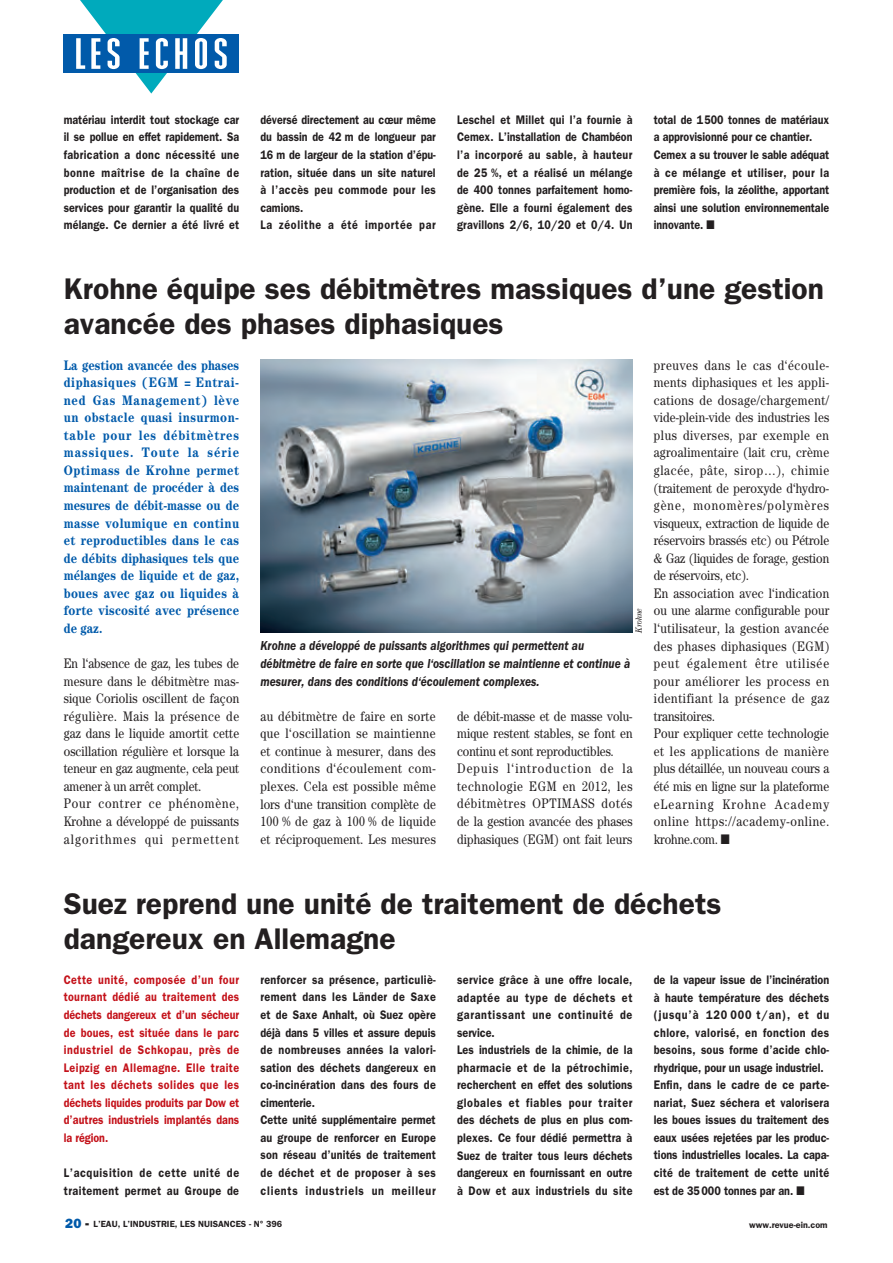
<style>
.page{position:relative;width:893px;height:1263px;background:#fff}
.page>*{position:absolute;margin:0;border:0;box-sizing:border-box;transform-origin:0 0}
.Titre{font:600 30px/35.1px "ITC Franklin Gothic Std";color:#231f20}
.Texte{font:13.8px/17.5px "Century Std";letter-spacing:.005em;color:#231f20;text-align:justify;scale:.85 1}
.Texte-2{font:700 13.8px/17.5px "Century Std";letter-spacing:.02em;color:#015aaa;text-align:justify;scale:.85 1}
.Légende{font:italic 600 13.5px/17.5px "ITC Franklin Gothic Std";color:#231f20;scale:.85 1}
.Texte_2{font:600 12.45px/17.5px "ITC Franklin Gothic Std";letter-spacing:.02em;color:#231f20;text-align:justify;scale:.87 1}
.Texte_2-2{font:600 12.45px/17.5px "ITC Franklin Gothic Std";letter-spacing:.02em;color:#231f20;text-align:justify;scale:.86 1}
.Texte_2-3{font:600 12.45px/17.5px "ITC Franklin Gothic Std";letter-spacing:.005em;color:#c4121a;text-align:justify;scale:.86 1}
.Texte_2-4{font:600 12.45px/17.5px "ITC Franklin Gothic Std";letter-spacing:-.005em;color:#231f20;scale:.86 1}
.Texte_2-5{font:600 12.45px/17.5px "ITC Franklin Gothic Std";letter-spacing:.04em;color:#231f20;scale:.87 1}
.Texte_2-6{font:600 12.45px "ITC Franklin Gothic Std";letter-spacing:.065em;color:#231f20;scale:.86 1}
.t1{font:600 9px "ITC Franklin Gothic Std";color:#231f20}
.Note{font:italic 9px "Century Std";color:#231f20;scale:.85 1}
.s1{font-family:"ITC Franklin Gothic Std Hvy";font-weight:400;font-size:13.5px;color:#015aaa}
.s2{font-family:"ITC Franklin Gothic Std Hvy";font-weight:400;font-size:13.5px}
</style>
<div class="page">
<svg style="left:64px;top:0;width:175px;height:94px"></svg>
<img style="left:260px;top:359px;width:372px;height:274px">
<p class="Texte_2-2" style="left:64px;top:111px;width:206px">matériau interdit tout stockage car il se pollue en effet rapidement. Sa fabrication a donc nécessité une bonne maîtrise de la chaîne de production et de l’organisation des services pour garantir la qualité du mélange. Ce dernier a été livré et</p>
<p class="Texte_2-2" style="left:260px;top:111px;width:206px">déversé directement au cœur même du bassin de 42 m de longueur par 16 m de largeur de la station d’épu&shy;ration, située dans un site naturel à l’accès peu commode pour les camions.</p>
<p class="Texte_2-6" style="left:260px;top:218px;width:205px">La zéolithe a été importée par</p>
<p class="Texte_2-2" style="left:457px;top:111px;width:205px">Leschel et Millet qui l’a fournie à Cemex. L’installation de Chambéon l’a incorporé au sable, à hauteur de 25 %, et a réalisé un mélange de 400 tonnes parfaitement homo&shy;gène. Elle a fourni également des gravillons 2/6, 10/20 et 0/4. Un</p>
<p class="Texte_2-4" style="left:654px;top:111px;width:205px">total de 1500 tonnes de matériaux a approvisionné pour ce chantier.</p>
<p class="Texte_2-2" style="left:654px;top:146px;width:206px">Cemex a su trouver le sable adéquat à ce mélange et utiliser, pour la première fois, la zéolithe, apportant ainsi une solution environnementale innovante. ■</p>
<p class="Titre" style="left:64px;top:272px;width:762px">Krohne équipe ses débitmètres massiques d’une gestion avancée des phases diphasiques</p>
<p class="Texte-2" style="left:64px;top:356px;width:208px">La gestion avancée des phases diphasiques (EGM = Entrai&shy;ned Gas Management) lève un obstacle quasi insurmon&shy;table pour les débitmètres massiques. Toute la série Optimass de Krohne permet maintenant de procéder à des mesures de débit-masse ou de masse volumique en continu et reproductibles dans le cas de débits diphasiques tels que mélanges de liquide et de gaz, boues avec gaz ou liquides à forte viscosité avec présence de gaz.</p>
<p class="Texte" style="left:64px;top:654px;width:208px">En l‘absence de gaz, les tubes de mesure dans le débitmètre mas&shy;sique Coriolis oscillent de façon régulière. Mais la présence de gaz dans le liquide amortit cette oscillation régulière et lorsque la teneur en gaz augmente, cela peut amener à un arrêt complet.</p>
<p class="Texte" style="left:64px;top:795px;width:208px">Pour contrer ce phénomène, Krohne a développé de puissants algorithmes qui permettent</p>
<p class="Note" style="left:634px;top:633px;width:30px;rotate:-90deg">Krohne</p>
<p class="Légende" style="left:260px;top:637px;width:437px">Krohne a développé de puissants algorithmes qui permettent au débitmètre de faire en sorte que l‘oscillation se maintienne et continue à mesurer, dans des conditions d‘écoulement complexes.</p>
<p class="Texte" style="left:260px;top:707px;width:208px">au débitmètre de faire en sorte que l‘oscillation se maintienne et continue à mesurer, dans des conditions d‘écoulement com&shy;plexes. Cela est possible même lors d‘une transition complète de 100 % de gaz à 100 % de liquide et réciproquement. Les mesures</p>
<p class="Texte" style="left:457px;top:707px;width:208px">de débit-masse et de masse volu&shy;mique restent stables, se font en continu et sont reproductibles.</p>
<p class="Texte" style="left:457px;top:759px;width:208px">Depuis l‘introduction de la technologie EGM en 2012, les débitmètres OPTIMASS dotés de la gestion avancée des phases diphasiques (EGM) ont fait leurs</p>
<p class="Texte" style="left:654px;top:356px;width:208px">preuves dans le cas d‘écoule&shy;ments diphasiques et les appli&shy;cations de dosage/chargement/ vide-plein-vide des industries les plus diverses, par exemple en agroalimentaire (lait cru, crème glacée, pâte, sirop…), chimie (traitement de peroxyde d‘hydro&shy;gène, monomères/polymères visqueux, extraction de liquide de réservoirs brassés etc) ou Pétrole &amp; Gaz (liquides de forage, gestion de réservoirs, etc).</p>
<p class="Texte" style="left:654px;top:584px;width:208px">En association avec l‘indication ou une alarme configurable pour l‘utilisateur, la gestion avancée des phases diphasiques (EGM) peut également être utilisée pour améliorer les process en identifiant la présence de gaz transitoires.</p>
<p class="Texte" style="left:654px;top:724px;width:208px">Pour expliquer cette technologie et les applications de manière plus détaillée, un nouveau cours a été mis en ligne sur la plateforme eLearning Krohne Academy online https://academy-online. krohne.com. ■</p>
<p class="Titre" style="left:64px;top:886px;width:659px">Suez reprend une unité de traitement de déchets dangereux en Allemagne</p>
<p class="Texte_2-3" style="left:64px;top:971px;width:206px">Cette unité, composée d’un four tournant dédié au traitement des déchets dangereux et d’un sécheur de boues, est située dans le parc industriel de Schkopau, près de Leipzig en Allemagne. Elle traite tant les déchets solides que les déchets liquides produits par Dow et d’autres industriels implantés dans la région.</p>
<p class="Texte_2-5" style="left:64px;top:1164px;width:203px">L’acquisition de cette unité de traitement permet au Groupe de</p>
<p class="Texte_2" style="left:260px;top:971px;width:203px">renforcer sa présence, particuliè&shy;rement dans les Länder de Saxe et de Saxe Anhalt, où Suez opère déjà dans 5 villes et assure depuis de nombreuses années la valori&shy;sation des déchets dangereux en co-incinération dans des fours de cimenterie.</p>
<p class="Texte_2" style="left:260px;top:1111px;width:203px">Cette unité supplémentaire permet au groupe de renforcer en Europe son réseau d’unités de traitement de déchet et de proposer à ses clients industriels un meilleur</p>
<p class="Texte_2" style="left:457px;top:971px;width:203px">service grâce à une offre locale, adaptée au type de déchets et garantissant une continuité de service.</p>
<p class="Texte_2" style="left:457px;top:1041px;width:203px">Les industriels de la chimie, de la pharmacie et de la pétrochimie, recherchent en effet des solutions globales et fiables pour traiter des déchets de plus en plus com&shy;plexes. Ce four dédié permettra à Suez de traiter tous leurs déchets dangereux en fournissant en outre à Dow et aux industriels du site</p>
<p class="Texte_2" style="left:654px;top:971px;width:203px">de la vapeur issue de l’incinération à haute température des déchets (jusqu’à 120 000 t/an), et du chlore, valorisé, en fonction des besoins, sous forme d’acide chlo&shy;rhydrique, pour un usage industriel.</p>
<p class="Texte_2" style="left:654px;top:1076px;width:203px">Enfin, dans le cadre de ce parte&shy;nariat, Suez séchera et valorisera les boues issues du traitement des eaux usées rejetées par les produc&shy;tions industrielles locales. La capa&shy;cité de traitement de cette unité est de 35000 tonnes par an. ■</p>
<p class="t1" style="left:65px;top:1218px;width:219px"><span class="s1">20</span> <span class="s2">-</span> L’EAU, L’INDUSTRIE, LES NUISANCES - N° 396</p>
<p class="t1" style="left:749px;top:1219px;width:80px">www.revue-ein.com</p>
</div>
